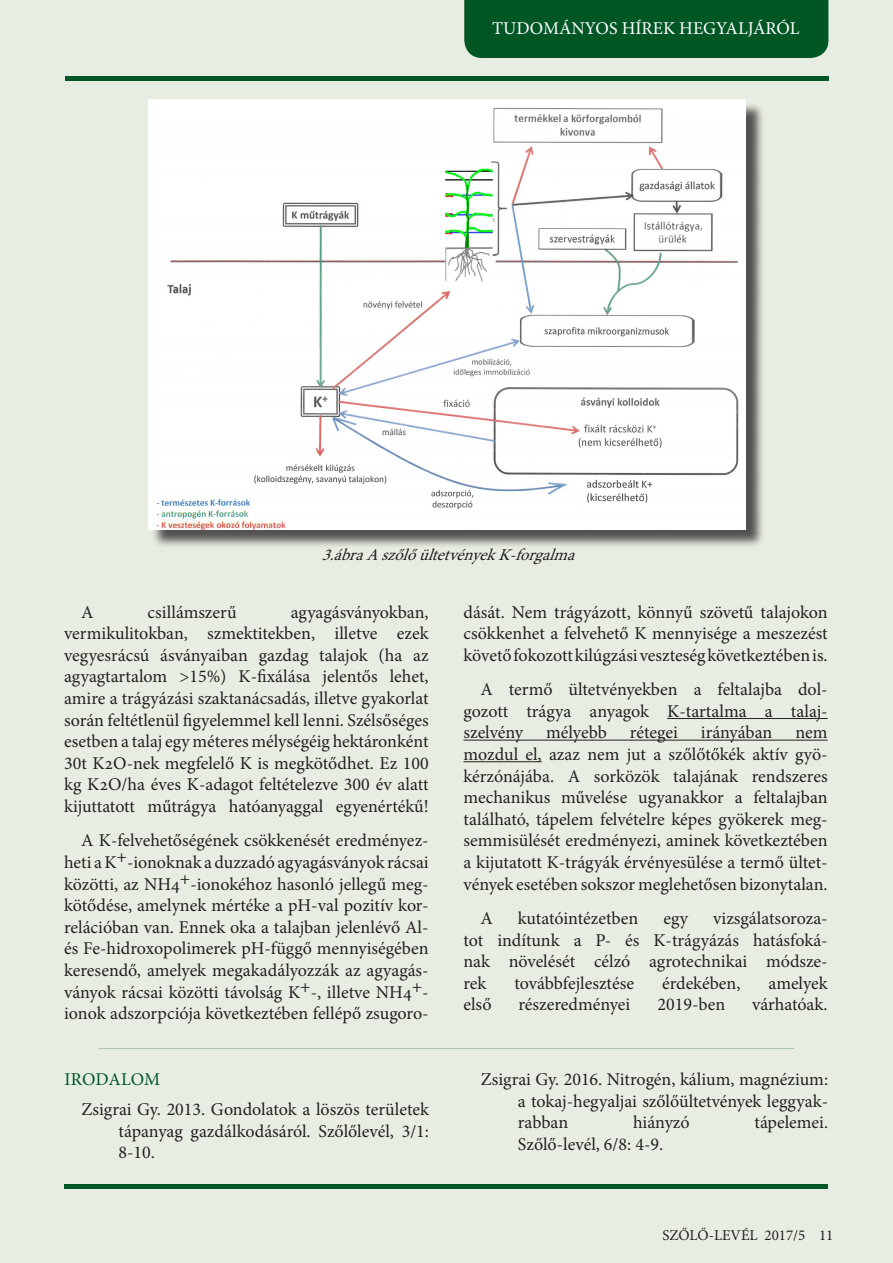
<style>
.page{position:relative;width:893px;height:1263px;background:#e8ede3}
.page>*{position:absolute;margin:0;border:0;box-sizing:border-box;transform-origin:0 0}
.t1{font:18px/21.6px "Minion Pro";color:#231f20;text-align:justify}
.t2{font:18px "Minion Pro";color:#fff}
.t3{font:18px "Minion Pro";color:#005724}
.t4{font:italic 16.5px "Minion Pro";color:#231f20}
.t5{font:15px "Minion Pro";color:#231f20}
</style>
<div class="page">
<hr style="left:65px;top:77px;width:764px;height:4px;background:#005724">
<div style="left:65px;top:1184px;width:763px;height:5px;background:#005724"></div>
<div style="left:464px;top:0;width:364px;height:58px;background:#005724"></div>
<div style="left:151px;top:102px;width:614px;height:446px;background:#231f20;opacity:.75"></div>
<img style="left:149px;top:100px;width:597px;height:429px">
<hr style="left:667px;top:718px;width:161px;height:1px;background:#231f20">
<hr style="left:463px;top:740px;width:365px;height:1px;background:#231f20">
<hr style="left:463px;top:761px;width:79px;height:1px;background:#231f20">
<p class="t2" style="left:492px;top:16px;width:309px">TUDOMÁNYOS HÍREK HEGYALJÁRÓL</p>
<p class="t4" style="left:322px;top:543px;width:262px">3.ábraAszőlőültetvényekK-forgalma</p>
<p class="t1" style="left:64px;top:601px;width:366px;text-indent:227px">agyagásványokban, vermikulitokban, szmektitekben, illetve ezek vegyesrácsú ásványaiban gazdag talajok (ha az agyagtartalom &gt;15%) K-fixálása jelentős lehet, amire a trágyázási szaktanácsadás, illetve gyakorlat során feltétlenül figyelemmel kell lenni. Szélsőséges esetben a talaj egy méteres mélységéig hektáronként 30t K2O-nek megfelelő K is megkötődhet. Ez 100 kg K2O/ha éves K-adagot feltételezve 300 év alatt kijuttatott műtrágya hatóanyaggal egyenértékű!</p>
<p class="t1" style="left:64px;top:830px;width:366px;text-indent:17px">A K-felvehetőségének csökkenését eredményez&shy;heti a K+-ionoknak a duzzadó agyagásványok rácsai közötti, az NH4+-ionokéhoz hasonló jellegű meg&shy;kötődése, amelynek mértéke a pH-val pozitív kor&shy;relációban van. Ennek oka a talajban jelenlévő Al&shy;és Fe-hidroxopolimerek pH-függő mennyiségében keresendő, amelyek megakadályozzák az agyagás&shy;ványok rácsai közötti távolság K+-, illetve NH4+- ionok adszorpciója következtében fellépő zsugoro-</p>
<p class="t1" style="left:81px;top:601px;width:14px">A</p>
<p class="t1" style="left:148px;top:601px;width:90px">csillámszerű</p>
<p class="t3" style="left:65px;top:1067px;width:97px">IRODALOM</p>
<p class="t1" style="left:82px;top:1099px;width:349px">Zsigrai Gy. 2013. Gondolatok a löszös területek</p>
<p class="t1" style="left:119px;top:1120px;width:312px">tápanyag gazdálkodásáról. Szőlőlevél, 3/1:</p>
<p class="t1" style="left:119px;top:1142px;width:38px">8-10.</p>
<p class="t1" style="left:463px;top:601px;width:366px">dását. Nem trágyázott, könnyű szövetű talajokon csökkenhet a felvehető K mennyisége a meszezést követő fokozott kilúgzási veszteség következtében is.</p>
<p class="t1" style="left:463px;top:679px;width:366px;text-indent:17px">A termő ültetvényekben a feltalajba dol&shy;gozott trágya anyagok K-tartalma a talaj&shy;szelvény</p>
<p class="t1" style="left:546px;top:722px;width:62px">mélyebb</p>
<p class="t1" style="left:630px;top:722px;width:49px">rétegei</p>
<p class="t1" style="left:701px;top:722px;width:73px">irányában</p>
<p class="t1" style="left:463px;top:722px;width:366px;text-indent:332px">nem mozdul el, azaz nem jut a szőlőtőkék aktív gyö&shy;kérzónájába. A sorközök talajának rendszeres mechanikus művelése ugyanakkor a feltalajban található, tápelem felvételre képes gyökerek meg&shy;semmisülését eredményezi, aminek következtében a kijutatott K-trágyák érvényesülése a termő ültet&shy;vények esetében sokszor meglehetősen bizonytalan.</p>
<p class="t1" style="left:480px;top:907px;width:14px">A</p>
<p class="t1" style="left:518px;top:907px;width:122px">kutatóintézetben</p>
<p class="t1" style="left:663px;top:907px;width:26px">egy</p>
<p class="t1" style="left:463px;top:907px;width:366px;text-indent:250px">vizsgálatsoroza&shy;tot indítunk a P- és K-trágyázás hatásfoká&shy;nak növelését célzó agrotechnikai módsze&shy;rek</p>
<p class="t1" style="left:514px;top:972px;width:121px">továbbfejlesztése</p>
<p class="t1" style="left:662px;top:972px;width:80px">érdekében,</p>
<p class="t1" style="left:769px;top:972px;width:61px">amelyek</p>
<p class="t1" style="left:463px;top:994px;width:30px">első</p>
<p class="t1" style="left:518px;top:994px;width:113px">részeredményei</p>
<p class="t1" style="left:657px;top:994px;width:69px">2019-ben</p>
<p class="t1" style="left:752px;top:994px;width:77px">várhatóak.</p>
<p class="t1" style="left:481px;top:1069px;width:349px">Zsigrai Gy. 2016. Nitrogén, kálium, magnézium:</p>
<p class="t1" style="left:518px;top:1090px;width:312px">a tokaj-hegyaljai szőlőültetvények leggyak-</p>
<p class="t1" style="left:518px;top:1112px;width:52px">rabban</p>
<p class="t1" style="left:633px;top:1112px;width:58px">hiányzó</p>
<p class="t1" style="left:754px;top:1112px;width:75px">tápelemei.</p>
<p class="t1" style="left:518px;top:1133px;width:147px">Szőlő-levél, 6/8: 4-9.</p>
<p class="t5" style="left:662px;top:1225px;width:173px">SZŐLŐ-LEVÉL 2017/5 11</p>
</div>
